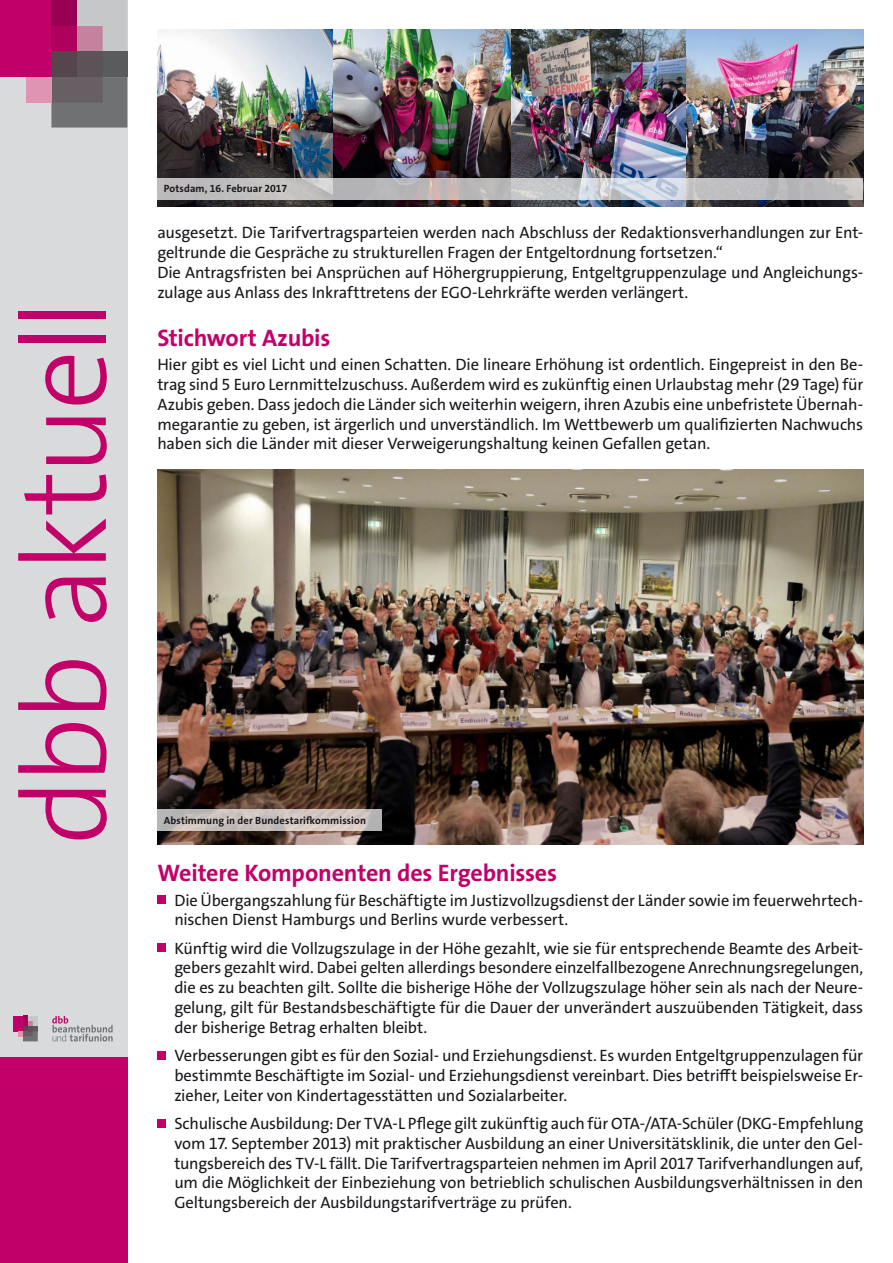
<style>
.page{position:relative;width:893px;height:1263px;background:#fff}
.page>*{position:absolute;margin:0;border:0;box-sizing:border-box;transform-origin:0 0}
.t1{font:300 120px "The Sans Os F";letter-spacing:-.045em;color:#c20069}
.t2{font:700 24px "The Sans Os F";letter-spacing:-.01em;color:#c20069}
.t3{font:16.5px/19.8px "The Sans Os F";letter-spacing:-.01em;color:#1a171c;text-align:justify}
.t4{font:700 10.5px "The Sans Os F";letter-spacing:.01em;color:#1a171c}
</style>
<div class="page">
<div style="left:0;top:0;width:127px;height:1263px;background:#d9dadb"></div>
<div style="left:0;top:0;width:51px;height:77px;background:#c20069"></div>
<div style="left:51px;top:0;width:26px;height:26px;background:#990053"></div>
<div style="left:51px;top:26px;width:26px;height:25px;background:#ad005f"></div>
<div style="left:51px;top:51px;width:26px;height:26px;background:#57454e"></div>
<svg style="left:77px;top:0;width:50px;height:51px;background:#c5b5bd"></svg>
<div style="left:77px;top:51px;width:26px;height:26px;background:#5c5359"></div>
<div style="left:103px;top:51px;width:24px;height:26px;background:#5a5b5d"></div>
<svg style="left:51px;top:77px;width:76px;height:51px;background:#6f6c6e"></svg>
<div style="left:26px;top:77px;width:25px;height:26px;background:#df94b4"></div>
<div style="left:0;top:1057px;width:127px;height:206px;background:#c20069"></div>
<svg style="left:52px;top:1016px;width:61px;height:25px"></svg>
<div style="left:13px;top:1016px;width:10px;height:15px;background:#c20069"></div>
<svg style="left:18px;top:1016px;width:20px;height:25px"></svg>
<div style="left:157px;top:895px;width:9px;height:9px;background:#c20069"></div>
<div style="left:157px;top:943px;width:9px;height:9px;background:#c20069"></div>
<div style="left:157px;top:1051px;width:9px;height:9px;background:#c20069"></div>
<div style="left:157px;top:1119px;width:9px;height:8px;background:#c20069"></div>
<img style="left:510px;top:30px;width:177px;height:176px">
<img style="left:157px;top:30px;width:177px;height:176px">
<img style="left:687px;top:30px;width:176px;height:176px">
<img style="left:334px;top:30px;width:176px;height:176px">
<img style="left:157px;top:470px;width:706px;height:375px">
<svg style="left:157px;top:178px;width:706px;height:21px;background:#c1c1c3"></svg>
<svg style="left:157px;top:809px;width:225px;height:22px;background:#c9c2be"></svg>
<h1 class="t1" style="left:-12px;top:845px;width:547px;rotate:-90deg">dbb aktuell</h1>
<p class="t4" style="left:164px;top:182px;width:125px">Potsdam, 16. Februar 2017</p>
<p class="t3" style="left:157px;top:223px;width:707px;text-align:left">ausgesetzt. Die Tarifvertragsparteien werden nach Abschluss der Redaktionsverhandlungen zur Ent&shy;geltrunde die Gespräche zu strukturellen Fragen der Entgeltordnung fortsetzen.“<br>Die Antragsfristen bei Ansprüchen auf Höhergruppierung, Entgeltgruppenzulage und Angleichungs&shy;zulage aus Anlass des Inkrafttretens der EGO-Lehrkräfte werden verlängert.</p>
<h2 class="t2" style="left:157px;top:323px;width:175px">Stichwort Azubis</h2>
<p class="t3" style="left:157px;top:355px;width:707px">Hier gibt es viel Licht und einen Schatten. Die lineare Erhöhung ist ordentlich. Eingepreist in den Be&shy;trag sind 5 Euro Lernmittelzuschuss. Außerdem wird es zukünftig einen Urlaubstag mehr (29 Tage) für Azubis geben. Dass jedoch die Länder sich weiterhin weigern, ihren Azubis eine unbefristete Übernah&shy;megarantie zu geben, ist ärgerlich und unverständlich. Im Wettbewerb um qualifizierten Nachwuchs haben sich die Länder mit dieser Verweigerungshaltung keinen Gefallen getan.</p>
<p class="t4" style="left:164px;top:813px;width:204px">Abstimmung in der Bundestarifkommission</p>
<h2 class="t2" style="left:157px;top:858px;width:401px">Weitere Komponenten des Ergebnisses</h2>
<p class="t3" style="left:174px;top:890px;width:690px">Die Übergangszahlung für Beschäftigte im Justizvollzugsdienst der Länder sowie im feuerwehrtech&shy;nischen Dienst Hamburgs und Berlins wurde verbessert.</p>
<p class="t3" style="left:174px;top:938px;width:690px">Künftig wird die Vollzugszulage in der Höhe gezahlt, wie sie für entsprechende Beamte des Arbeit&shy;gebers gezahlt wird. Dabei gelten allerdings besondere einzelfallbezogene Anrechnungsregelungen, die es zu beachten gilt. Sollte die bisherige Höhe der Vollzugszulage höher sein als nach der Neure&shy;gelung, gilt für Bestandsbeschäftigte für die Dauer der unverändert auszuübenden Tätigkeit, dass der bisherige Betrag erhalten bleibt.</p>
<p class="t3" style="left:174px;top:1046px;width:690px">Verbesserungen gibt es für den Sozial- und Erziehungsdienst. Es wurden Entgeltgruppenzulagen für bestimmte Beschäftigte im Sozial- und Erziehungsdienst vereinbart. Dies betrifft beispielsweise Er&shy;zieher, Leiter von Kindertagesstätten und Sozialarbeiter.</p>
<p class="t3" style="left:174px;top:1114px;width:690px">Schulische Ausbildung: Der TVA-L Pflege gilt zukünftig auch für OTA-/ATA-Schüler (DKG-Empfehlung vom 17. September 2013) mit praktischer Ausbildung an einer Universitätsklinik, die unter den Gel&shy;tungsbereich des TV-L fällt. Die Tarifvertragsparteien nehmen im April 2017 Tarifverhandlungen auf, um die Möglichkeit der Einbeziehung von betrieblich schulischen Ausbildungsverhältnissen in den Geltungsbereich der Ausbildungstarifverträge zu prüfen.</p>
</div>
